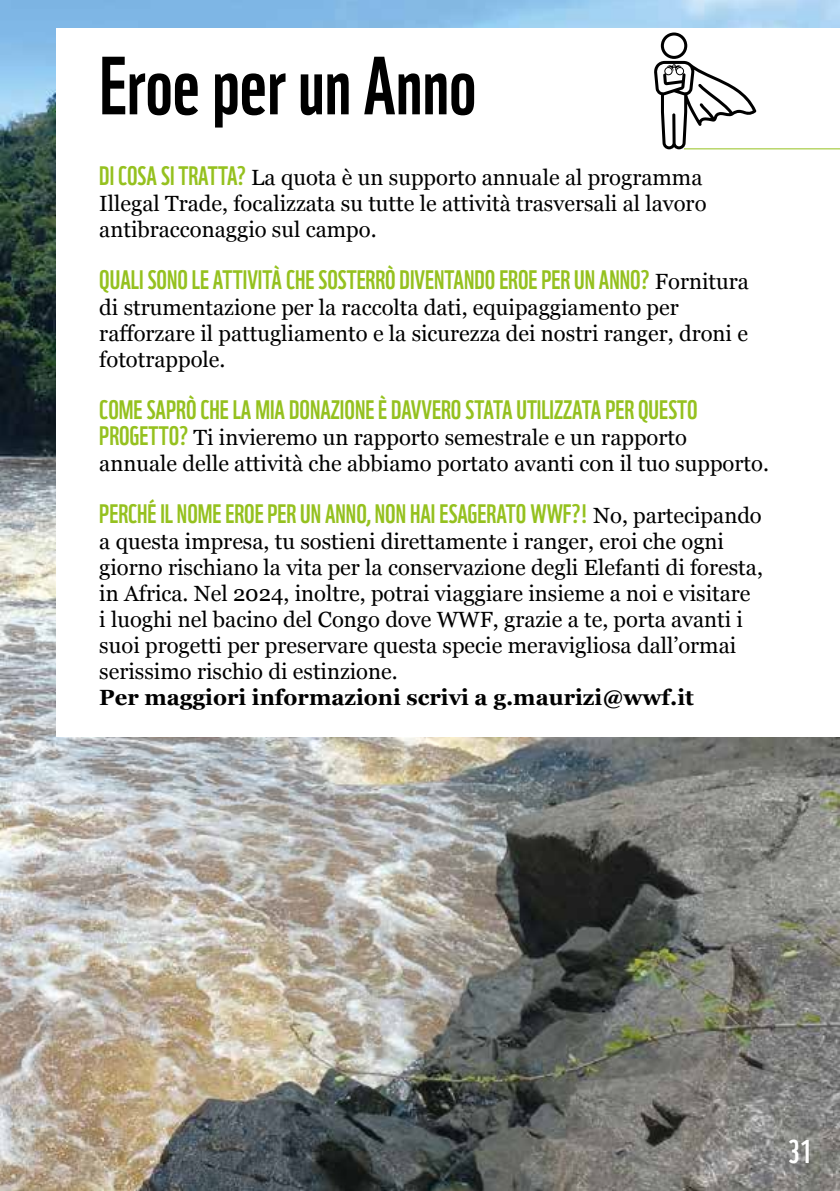
<style>
.page{position:relative;width:840px;height:1191px;background:#fff}
.page>*{position:absolute;margin:0;border:0;box-sizing:border-box;transform-origin:0 0}
.t1{font:80px "WWF";color:#000}
.t2{font:32px "WWF";color:#fff}
.t3{font:26px "WWF";color:#95c11f}
.t4{font:22px/26px "Georgia";color:#000}
.t5{font:700 22px "Georgia";color:#000}
.s1{font-family:"WWF";font-size:26px;color:#95c11f}
.s2{font-family:"Georgia";font-size:22px;color:#000}
</style>
<div class="page">
<img style="left:0;top:0;width:839px;height:1191px">
<div style="left:57px;top:28px;width:782px;height:709px;background:#fff"></div>
<hr style="left:683px;top:148px;width:156px;height:1px;background:#95c11f">
<svg style="left:654px;top:33px;width:102px;height:116px"></svg>
<h1 class="t1" style="left:99px;top:23px;width:378px">Eroe per un Anno</h1>
<p class="t4" style="left:99px;top:164px;width:608px"><span class="s1">DI COSA SI TRATTA?</span> La quota è un supporto annuale al programma<br>Illegal Trade, focalizzata su tutte le attività trasversali al lavoro antibracconaggio sul campo.</p>
<p class="t3" style="left:99px;top:259px;width:650px">QUALI SONO LE ATTIVITÀ CHE SOSTERRÒ DIVENTANDO EROE PER UN ANNO? <span class="s2">Fornitura</span></p>
<p class="t4" style="left:99px;top:294px;width:649px">di strumentazione per la raccolta dati, equipaggiamento per rafforzare il pattugliamento e la sicurezza dei nostri ranger, droni e fototrappole.</p>
<p class="t3" style="left:99px;top:389px;width:599px">COME SAPRÒ CHE LA MIA DONAZIONE È DAVVERO STATA UTILIZZATA PER QUESTO</p>
<p class="t4" style="left:99px;top:424px;width:670px"><span class="s1">PROGETTO?</span> Ti invieremo un rapporto semestrale e un rapporto annuale delle attività che abbiamo portato avanti con il tuo supporto.</p>
<p class="t3" style="left:99px;top:493px;width:663px">PERCHÉ IL NOME EROE PER UN ANNO, NON HAI ESAGERATO WWF?! <span class="s2">No, partecipando</span></p>
<p class="t4" style="left:99px;top:528px;width:664px">a questa impresa, tu sostieni direttamente i ranger, eroi che ogni giorno rischiano la vita per la conservazione degli Elefanti di foresta, in Africa. Nel 2024, inoltre, potrai viaggiare insieme a noi e visitare<br>i luoghi nel bacino del Congo dove WWF, grazie a te, porta avanti i suoi progetti per preservare questa specie meravigliosa dall’ormai serissimo rischio di estinzione.</p>
<p class="t5" style="left:99px;top:681px;width:596px">Per maggiori informazioni scrivi a g.maurizi@wwf.it</p>
<h2 class="t2" style="left:787px;top:1126px;width:25px">31</h2>
</div>
